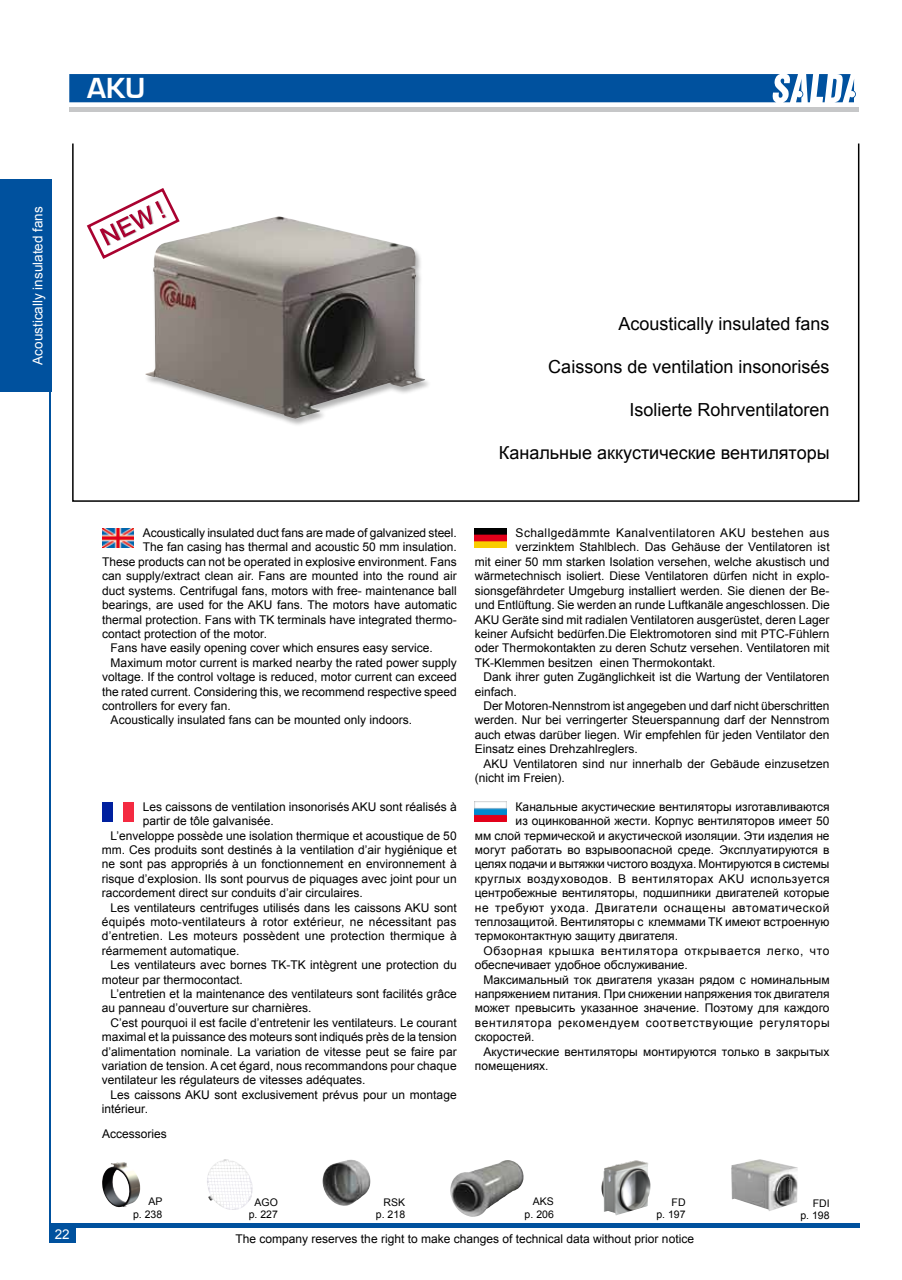
<style>
.page{position:relative;width:902px;height:1280px;background:#fff}
.page>*{position:absolute;margin:0;border:0;box-sizing:border-box;transform-origin:0 0}
.t1{font:700 30px "Eurostile";color:#fff}
.t2{font:18px "Arial";color:#000}
.t3{font:13.5px "Arial";color:#fff}
.t4{font:12px "Arial";color:#000}
.t5{font:12px "Arial";letter-spacing:.035em;color:#000}
.t6{font:12px "Arial";letter-spacing:.055em;color:#000}
.t7{font:12px "Arial";letter-spacing:.05em;color:#000}
.t8{font:10.5px/12.6px "Arial";color:#000;text-align:right}
</style>
<div class="page">
<div style="left:69px;top:107px;width:789px;height:5px;background:#c6c7c8"></div>
<svg style="left:69px;top:74px;width:787px;height:29px;background:#1660a6"></svg>
<div style="left:72px;top:143px;width:787px;height:359px;border:2px solid #000"></div>
<div style="left:0;top:179px;width:51px;height:213px;background:#00519e"></div>
<hr style="left:50px;top:329px;width:1px;height:914px;background:#00519e">
<hr style="left:50px;top:1224px;width:809px;height:4px;background:#00519e">
<div style="left:50px;top:1224px;width:25px;height:19px;background:#00519e"></div>
<img style="left:475px;top:528px;width:31px;height:19px">
<img style="left:102px;top:528px;width:32px;height:19px">
<img style="left:145px;top:216px;width:280px;height:203px">
<img style="left:207px;top:1159px;width:45px;height:51px">
<img style="left:322px;top:1159px;width:48px;height:47px">
<img style="left:601px;top:1160px;width:49px;height:55px">
<img style="left:731px;top:1159px;width:28px;height:46px">
<img style="left:450px;top:1160px;width:74px;height:57px">
<img style="left:102px;top:1162px;width:38px;height:46px">
<div style="left:102px;top:802px;width:31px;height:19px;background:#f42a41"></div>
<div style="left:102px;top:802px;width:21px;height:19px;background:#fff"></div>
<div style="left:102px;top:802px;width:10px;height:19px;background:#00209f"></div>
<img style="left:475px;top:802px;width:31px;height:19px">
<svg style="left:87px;top:188px;width:93px;height:72px"></svg>
<h1 class="t1" style="left:87px;top:72px;width:60px">AKU</h1>
<p class="t3" style="left:29px;top:365px;width:160px;rotate:-90deg">Acoustically insulated fans</p>
<h2 class="t2" style="left:618px;top:311px;width:213px">Acoustically insulated fans</h2>
<h2 class="t2" style="left:548px;top:355px;width:283px">Caissons de ventilation insonorisés</h2>
<h2 class="t2" style="left:629px;top:398px;width:202px">Isolierte Rohrventilatoren</h2>
<h2 class="t2" style="left:499px;top:441px;width:332px">Канальные аккустические вентиляторы</h2>
<p class="t4" style="left:143px;top:525px;width:315px">Acoustically insulated duct fans are made of galvanized steel.</p>
<p class="t4" style="left:143px;top:539px;width:315px">The fan casing has thermal and acoustic 50 mm insulation.</p>
<p class="t4" style="left:102px;top:554px;width:356px">These products can not be operated in explosive environment. Fans</p>
<p class="t4" style="left:102px;top:568px;width:356px">can supply/extract clean air. Fans are mounted into the round air</p>
<p class="t4" style="left:102px;top:583px;width:356px">duct systems. Centrifugal fans, motors with free- maintenance ball</p>
<p class="t4" style="left:102px;top:597px;width:356px">bearings, are used for the AKU fans. The motors have automatic</p>
<p class="t4" style="left:102px;top:611px;width:356px">thermal protection. Fans with TK terminals have integrated thermo-</p>
<p class="t4" style="left:102px;top:626px;width:166px">contact protection of the motor.</p>
<p class="t4" style="left:111px;top:640px;width:324px">Fans have easily opening cover which ensures easy service.</p>
<p class="t4" style="left:111px;top:655px;width:348px">Maximum motor current is marked nearby the rated power supply</p>
<p class="t4" style="left:102px;top:669px;width:356px">voltage. If the control voltage is reduced, motor current can exceed</p>
<p class="t4" style="left:102px;top:683px;width:356px">the rated current. Considering this, we recommend respective speed</p>
<p class="t4" style="left:102px;top:698px;width:130px">controllers for every fan.</p>
<p class="t4" style="left:111px;top:712px;width:303px">Acoustically insulated fans can be mounted only indoors.</p>
<p class="t4" style="left:143px;top:799px;width:315px">Les caissons de ventilation insonorisés AKU sont réalisés à</p>
<p class="t4" style="left:143px;top:813px;width:132px">partir de tôle galvanisée.</p>
<p class="t4" style="left:110px;top:827px;width:347px">L’enveloppe possède une isolation thermique et acoustique de 50</p>
<p class="t4" style="left:102px;top:842px;width:356px">mm. Ces produits sont destinés à la ventilation d’air hygiénique et</p>
<p class="t4" style="left:102px;top:856px;width:356px">ne sont pas appropriés à un fonctionnement en environnement à</p>
<p class="t4" style="left:102px;top:871px;width:356px">risque d’explosion. Ils sont pourvus de piquages avec joint pour un</p>
<p class="t4" style="left:102px;top:885px;width:262px">raccordement direct sur conduits d’air circulaires.</p>
<p class="t4" style="left:110px;top:899px;width:348px">Les ventilateurs centrifuges utilisés dans les caissons AKU sont</p>
<p class="t4" style="left:102px;top:914px;width:356px">équipés moto-ventilateurs à rotor extérieur, ne nécessitant pas</p>
<p class="t4" style="left:102px;top:928px;width:356px">d’entretien. Les moteurs possèdent une protection thermique à</p>
<p class="t4" style="left:102px;top:943px;width:139px">réarmement automatique.</p>
<p class="t4" style="left:110px;top:957px;width:348px">Les ventilateurs avec bornes TK-TK intègrent une protection du</p>
<p class="t4" style="left:102px;top:971px;width:142px">moteur par thermocontact.</p>
<p class="t4" style="left:110px;top:986px;width:348px">L’entretien et la maintenance des ventilateurs sont facilités grâce</p>
<p class="t4" style="left:102px;top:1000px;width:211px">au panneau d’ouverture sur charnières.</p>
<p class="t4" style="left:110px;top:1015px;width:347px">C’est pourquoi il est facile d’entretenir les ventilateurs. Le courant</p>
<p class="t4" style="left:102px;top:1029px;width:356px">maximal et la puissance des moteurs sont indiqués près de la tension</p>
<p class="t4" style="left:102px;top:1043px;width:356px">d’alimentation nominale. La variation de vitesse peut se faire par</p>
<p class="t4" style="left:102px;top:1058px;width:356px">variation de tension. A cet égard, nous recommandons pour chaque</p>
<p class="t4" style="left:102px;top:1072px;width:265px">ventilateur les régulateurs de vitesses adéquates.</p>
<p class="t4" style="left:110px;top:1087px;width:348px">Les caissons AKU sont exclusivement prévus pour un montage</p>
<p class="t4" style="left:102px;top:1101px;width:48px">intérieur.</p>
<p class="t4" style="left:102px;top:1126px;width:66px">Accessories</p>
<p class="t5" style="left:515px;top:525px;width:315px">Schallgedämmte Kanalventilatoren AKU bestehen aus</p>
<p class="t4" style="left:515px;top:539px;width:315px">verzinktem Stahlblech. Das Gehäuse der Ventilatoren ist</p>
<p class="t4" style="left:475px;top:554px;width:356px">mit einer 50 mm starken Isolation versehen, welche akustisch und</p>
<p class="t4" style="left:475px;top:568px;width:356px">wärmetechnisch isoliert. Diese Ventilatoren dürfen nicht in explo-</p>
<p class="t4" style="left:475px;top:583px;width:356px">sionsgefährdeter Umgeburg installiert werden. Sie dienen der Be-</p>
<p class="t4" style="left:475px;top:597px;width:356px">und Entlüftung. Sie werden an runde Luftkanäle angeschlossen. Die</p>
<p class="t4" style="left:475px;top:611px;width:356px">AKU Geräte sind mit radialen Ventilatoren ausgerüstet, deren Lager</p>
<p class="t4" style="left:475px;top:626px;width:356px">keiner Aufsicht bedürfen.Die Elektromotoren sind mit PTC-Fühlern</p>
<p class="t4" style="left:475px;top:640px;width:356px">oder Thermokontakten zu deren Schutz versehen. Ventilatoren mit</p>
<p class="t4" style="left:475px;top:655px;width:242px">TK-Klemmen besitzen einen Thermokontakt.</p>
<p class="t4" style="left:483px;top:669px;width:348px">Dank ihrer guten Zugänglichkeit ist die Wartung der Ventilatoren</p>
<p class="t4" style="left:475px;top:683px;width:44px">einfach.</p>
<p class="t4" style="left:483px;top:698px;width:347px">Der Motoren-Nennstrom ist angegeben und darf nicht überschritten</p>
<p class="t4" style="left:475px;top:712px;width:356px">werden. Nur bei verringerter Steuerspannung darf der Nennstrom</p>
<p class="t4" style="left:475px;top:727px;width:356px">auch etwas darüber liegen. Wir empfehlen für jeden Ventilator den</p>
<p class="t4" style="left:475px;top:741px;width:164px">Einsatz eines Drehzahlreglers.</p>
<p class="t4" style="left:483px;top:755px;width:347px">AKU Ventilatoren sind nur innerhalb der Gebäude einzusetzen</p>
<p class="t4" style="left:475px;top:770px;width:92px">(nicht im Freien).</p>
<p class="t4" style="left:515px;top:799px;width:315px">Канальные акустические вентиляторы изготавливаются</p>
<p class="t4" style="left:515px;top:813px;width:315px">из оцинкованной жести. Корпус вентиляторов имеет 50</p>
<p class="t4" style="left:475px;top:827px;width:356px">мм слой термической и акустической изоляции. Эти изделия не</p>
<p class="t4" style="left:475px;top:842px;width:356px">могут работать во взрывоопасной среде. Эксплуатируются в</p>
<p class="t4" style="left:475px;top:856px;width:356px">целях подачи и вытяжки чистого воздуха. Монтируются в системы</p>
<p class="t5" style="left:475px;top:871px;width:356px">круглых воздуховодов. В вентиляторах AKU используется</p>
<p class="t4" style="left:475px;top:885px;width:356px">центробежные вентиляторы, подшипники двигателей которые</p>
<p class="t7" style="left:475px;top:899px;width:356px">не требуют ухода. Двигатели оснащены автоматической</p>
<p class="t4" style="left:475px;top:914px;width:356px">теплозащитой. Вентиляторы с клеммами ТК имеют встроенную</p>
<p class="t4" style="left:475px;top:928px;width:204px">термоконтактную защиту двигателя.</p>
<p class="t6" style="left:483px;top:943px;width:347px">Обзорная крышка вентилятора открывается легко, что</p>
<p class="t4" style="left:475px;top:957px;width:214px">обеспечивает удобное обслуживание.</p>
<p class="t4" style="left:483px;top:971px;width:347px">Максимальный ток двигателя указан рядом с номинальным</p>
<p class="t4" style="left:475px;top:986px;width:356px">напряжением питания. При снижении напряжения ток двигателя</p>
<p class="t4" style="left:475px;top:1000px;width:356px">может превысить указанное значение. Поэтому для каждого</p>
<p class="t6" style="left:475px;top:1015px;width:356px">вентилятора рекомендуем соответствующие регуляторы</p>
<p class="t4" style="left:475px;top:1029px;width:61px">скоростей.</p>
<p class="t4" style="left:483px;top:1043px;width:347px">Акустические вентиляторы монтируются только в закрытых</p>
<p class="t4" style="left:475px;top:1058px;width:75px">помещениях.</p>
<p class="t8" style="left:133px;top:1195px;width:31px">AP<br>p. 238</p>
<p class="t8" style="left:249px;top:1196px;width:31px;text-align:center">AGO p. 227</p>
<p class="t8" style="left:376px;top:1196px;width:31px">RSK p. 218</p>
<p class="t8" style="left:524px;top:1195px;width:31px">AKS p. 206</p>
<p class="t8" style="left:656px;top:1196px;width:31px">FD<br>p. 197</p>
<p class="t8" style="left:800px;top:1197px;width:31px">FDI<br>p. 198</p>
<p class="t3" style="left:55px;top:1226px;width:17px">22</p>
<p class="t4" style="left:235px;top:1231px;width:460px">The company reserves the right to make changes of technical data without prior notice</p>
</div>
